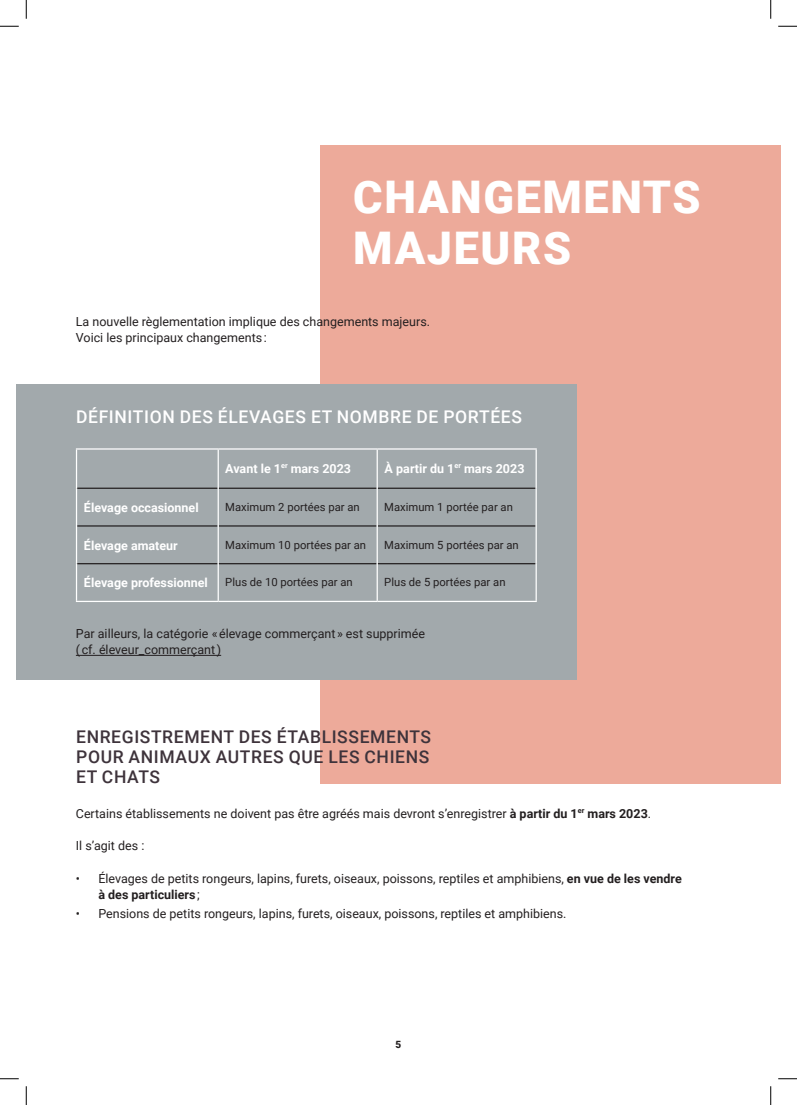
<style>
.page{position:relative;width:797px;height:1105px;background:#fff}
.page>*{position:absolute;margin:0;border:0;box-sizing:border-box;transform-origin:0 0}
.t1{font:900 45px "Roboto";letter-spacing:.035em;color:#fff}
.t2{font:500 17.5px/20px "Roboto";letter-spacing:.035em;color:#3e333b;text-align:justify}
.t3{font:500 17.5px "Roboto";letter-spacing:.035em;color:#fff}
.t4{font:12.5px/16.2px "Roboto";color:#231f20}
.t5{font:700 12.5px "Roboto";color:#fff}
.t6{font:11.25px "Roboto";color:#231f20}
.t7{font:900 10px "Roboto";color:#231f20}
.s1{font-weight:700}
</style>
<div class="page">
<div style="left:320px;top:145px;width:461px;height:638px;background:#edaa9a"></div>
<div style="left:16px;top:384px;width:560px;height:296px;background:#a2a9ac"></div>
<hr style="left:76px;top:655px;width:145px;height:1px;background:#231f20">
<hr style="left:77px;top:488px;width:140px;height:1px;background:#231f20">
<hr style="left:219px;top:488px;width:157px;height:1px;background:#231f20">
<hr style="left:378px;top:488px;width:157px;height:1px;background:#231f20">
<hr style="left:77px;top:525px;width:140px;height:2px;background:#231f20">
<hr style="left:219px;top:525px;width:157px;height:2px;background:#231f20">
<hr style="left:378px;top:525px;width:157px;height:2px;background:#231f20">
<hr style="left:77px;top:563px;width:140px;height:1px;background:#231f20">
<hr style="left:219px;top:563px;width:157px;height:1px;background:#231f20">
<hr style="left:378px;top:563px;width:157px;height:1px;background:#231f20">
<hr style="left:76px;top:448px;width:142px;height:2px;background:#fff">
<hr style="left:76px;top:450px;width:1px;height:38px;background:#fff">
<hr style="left:218px;top:448px;width:159px;height:2px;background:#fff">
<hr style="left:217px;top:450px;width:2px;height:38px;background:#fff">
<hr style="left:377px;top:448px;width:160px;height:2px;background:#fff">
<hr style="left:376px;top:450px;width:2px;height:38px;background:#fff">
<hr style="left:535px;top:450px;width:2px;height:38px;background:#fff">
<hr style="left:76px;top:488px;width:1px;height:38px;background:#fff">
<hr style="left:217px;top:488px;width:2px;height:38px;background:#fff">
<hr style="left:376px;top:488px;width:2px;height:38px;background:#fff">
<hr style="left:535px;top:488px;width:2px;height:38px;background:#fff">
<hr style="left:76px;top:526px;width:1px;height:38px;background:#fff">
<hr style="left:217px;top:526px;width:2px;height:38px;background:#fff">
<hr style="left:376px;top:526px;width:2px;height:38px;background:#fff">
<hr style="left:535px;top:526px;width:2px;height:38px;background:#fff">
<hr style="left:76px;top:564px;width:1px;height:37px;background:#fff">
<hr style="left:217px;top:564px;width:2px;height:37px;background:#fff">
<hr style="left:376px;top:564px;width:2px;height:37px;background:#fff">
<hr style="left:535px;top:564px;width:2px;height:37px;background:#fff">
<hr style="left:76px;top:601px;width:142px;height:1px;background:#fff">
<hr style="left:218px;top:601px;width:159px;height:1px;background:#fff">
<hr style="left:377px;top:601px;width:160px;height:1px;background:#fff">
<svg style="left:0;top:25px;width:19px;height:2px"></svg>
<svg style="left:778px;top:25px;width:19px;height:2px"></svg>
<svg style="left:0;top:1078px;width:19px;height:1px"></svg>
<svg style="left:778px;top:1078px;width:19px;height:1px"></svg>
<svg style="left:25px;top:0;width:2px;height:19px"></svg>
<svg style="left:25px;top:1086px;width:2px;height:19px"></svg>
<svg style="left:770px;top:0;width:1px;height:19px"></svg>
<svg style="left:770px;top:1086px;width:1px;height:19px"></svg>
<p class="t1" style="left:353px;top:165px;width:349px">CHANGEMENTS</p>
<p class="t1" style="left:353px;top:216px;width:219px">MAJEURS</p>
<p class="t4" style="left:76px;top:313px;width:356px">La nouvelle règlementation implique des changements majeurs.<br>Voici les principaux changements :</p>
<p class="t3" style="left:76px;top:404px;width:447px">DÉFINITION DES ÉLEVAGES ET NOMBRE DE PORTÉES</p>
<p class="t5" style="left:225px;top:459px;width:127px">Avant le 1<sup>er</sup> mars 2023</p>
<p class="t5" style="left:384px;top:459px;width:141px">À partir du 1<sup>er</sup> mars 2023</p>
<p class="t5" style="left:84px;top:499px;width:116px">Élevage occasionnel</p>
<p class="t6" style="left:225px;top:499px;width:136px">Maximum 2 portées par an</p>
<p class="t6" style="left:384px;top:499px;width:130px">Maximum 1 portée par an</p>
<p class="t5" style="left:84px;top:536px;width:95px">Élevage amateur</p>
<p class="t6" style="left:225px;top:537px;width:142px">Maximum 10 portées par an</p>
<p class="t6" style="left:384px;top:537px;width:136px">Maximum 5 portées par an</p>
<p class="t5" style="left:84px;top:574px;width:126px">Élevage professionnel</p>
<p class="t6" style="left:225px;top:574px;width:129px">Plus de 10 portées par an</p>
<p class="t6" style="left:384px;top:574px;width:123px">Plus de 5 portées par an</p>
<p class="t4" style="left:76px;top:625px;width:351px">Par ailleurs, la catégorie « élevage commerçant » est supprimée ( cf. éleveur_commerçant )</p>
<p class="t2" style="left:76px;top:726px;width:356px">ENREGISTREMENT DES ÉTABLISSEMENTS POUR ANIMAUX AUTRES QUE LES CHIENS ET CHATS</p>
<p class="t4" style="left:76px;top:804px;width:576px">Certains établissements ne doivent pas être agréés mais devront s’enregistrer <span class="s1">à partir du 1</span><sup>er</sup> <span class="s1">mars 2023</span>.</p>
<p class="t4" style="left:76px;top:837px;width:70px">Il s’agit des :</p>
<p class="t4" style="left:98px;top:869px;width:585px;text-indent:-22px">• Élevages de petits rongeurs, lapins, furets, oiseaux, poissons, reptiles et amphibiens, <span class="s1">en vue de les vendre à des particuliers</span> ;</p>
<p class="t4" style="left:76px;top:904px;width:492px">• Pensions de petits rongeurs, lapins, furets, oiseaux, poissons, reptiles et amphibiens.</p>
<p class="t7" style="left:395px;top:1037px;width:7px">5</p>
</div>
